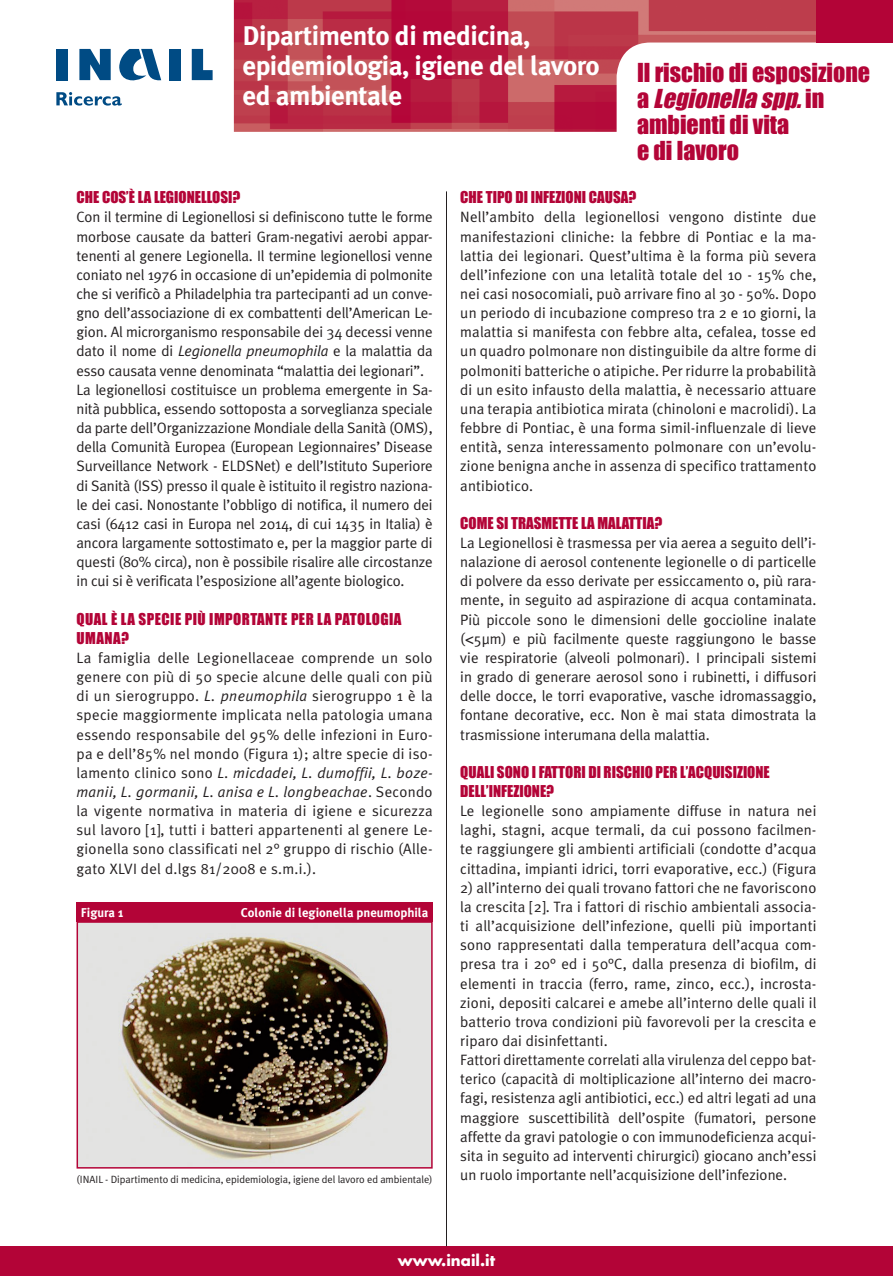
<style>
.page{position:relative;width:893px;height:1276px;background:#fff}
.page>*{position:absolute;margin:0;border:0;box-sizing:border-box;transform-origin:0 0}
.t1{font:700 27px/30px "Meta Plus";letter-spacing:-.02em;color:#fff}
.t2{font:24px/26.2px "Impact";color:#b30437}
.t3{font:15px/19.2px "Meta Plus Normal";letter-spacing:-.01em;color:#231f20;text-align:justify}
.t4{font:15px/19.2px "Impact";color:#b30437}
.t5{font:15px/19.2px "Impact";letter-spacing:.03em;color:#b30437}
.t6{font:700 15px "Futura";color:#fff}
.t7{font:700 12.75px "Meta Plus";color:#fff}
.t8{font:10.5px "Meta Plus Normal";letter-spacing:-.005em;color:#231f20}
.s1{font-style:italic}
.s2{font-family:"Helvetica CE"}
</style>
<div class="page">
<div style="left:0;top:1246px;width:893px;height:30px;background:#b30437"></div>
<img style="left:234px;top:0;width:582px;height:132px">
<div style="left:816px;top:0;width:77px;height:43px;background:#b30437"></div>
<div style="left:57px;top:49px;width:11px;height:31px;background:#004b84"></div>
<div style="left:169px;top:49px;width:11px;height:31px;background:#004b84"></div>
<svg style="left:192px;top:49px;width:21px;height:31px"></svg>
<svg style="left:79px;top:49px;width:32px;height:31px"></svg>
<svg style="left:119px;top:49px;width:42px;height:32px"></svg>
<svg style="left:56px;top:92px;width:66px;height:14px"></svg>
<hr style="left:446px;top:191px;width:1px;height:1055px;background:#231f20">
<div style="left:77px;top:902px;width:356px;height:19px;background:#b30437"></div>
<img style="left:80px;top:924px;width:350px;height:241px">
<div style="left:77px;top:921px;width:356px;height:247px;border:2px solid #b30437"></div>
<h1 class="t1" style="left:242px;top:22px;width:359px">Dipartimento di medicina, epidemiologia, igiene del lavoro ed ambientale</h1>
<h2 class="t2" style="left:637px;top:59px;width:235px">Il rischio di esposizione a <span class="s1">Legionella spp.</span>i n ambienti di vita<br>e di lavoro</h2>
<p class="t4" style="left:77px;top:188px;width:165px">CHE COS’È LA LEGIONELLOSI?</p>
<p class="t3" style="left:77px;top:209px;width:358px;text-align:left">Con il termine di Legionellosi si definiscono tutte le forme morbose causate da batteri Gram-negativi aerobi appar&shy;tenenti al genere Legionella. Il termine legionellosi venne coniato nel 1976 in occasione di un’epidemia di polmonite che si verificò a Philadelphia tra partecipanti ad un conve&shy;gno dell’associazione di ex combattenti dell’American Le&shy;gion. Al microrganismo responsabile dei 34 decessi venne dato il nome di <span class="s1">Legionella pneumophila</span> e la malattia da esso causata venne denominata “malattia dei legionari”.<br>La legionellosi costituisce un problema emergente in Sa&shy;nità pubblica, essendo sottoposta a sorveglianza speciale da parte dell’Organizzazione Mondiale della Sanità (OMS), della Comunità Europea (European Legionnaires’ Disease Surveillance Network - ELDSNet) e dell’Istituto Superiore di Sanità (ISS) presso il quale è istituito il registro naziona&shy;le dei casi. Nonostante l’obbligo di notifica, il numero dei casi (6412 casi in Europa nel 2014, di cui 1435 in Italia) è ancora largamente sottostimato e, per la maggior parte di questi (80% circa), non è possibile risalire alle circostanze in cui si è verificata l’esposizione all’agente biologico.</p>
<p class="t5" style="left:77px;top:609px;width:326px">QUAL È LA SPECIE PIÙ IMPORTANTE PER LA PATOLOGIA<br>UMANA?</p>
<p class="t3" style="left:77px;top:649px;width:358px">La famiglia delle Legionellaceae comprende un solo genere con più di 50 specie alcune delle quali con più di un sierogruppo. <span class="s1">L. pneumophila</span> sierogruppo 1 è la specie maggiormente implicata nella patologia umana essendo responsabile del 95% delle infezioni in Euro&shy;pa e dell’85% nel mondo (Figura 1); altre specie di iso&shy;lamento clinico sono <span class="s1">L. micdadei, L. dumoffii, L. boze&shy;manii, L. gormanii, L. anisa e L. longbeachae</span>. Secondo la vigente normativa in materia di igiene e sicurezza sul lavoro [1], tutti i batteri appartenenti al genere Le&shy;gionella sono classificati nel 2° gruppo di rischio (Alle&shy;gato XLVI del d.lgs 81/2008 e s.m.i.).</p>
<p class="t7" style="left:81px;top:907px;width:44px">Figura 1</p>
<p class="t7" style="left:241px;top:907px;width:189px">Colonie di legionella pneumophila</p>
<p class="t8" style="left:77px;top:1175px;width:358px">(INAIL - Dipartimento di medicina, epidemiologia, igiene del lavoro ed ambientale)</p>
<p class="t4" style="left:460px;top:188px;width:177px">CHE TIPO DI INFEZIONI CAUSA?</p>
<p class="t3" style="left:460px;top:209px;width:358px">Nell’ambito della legionellosi vengono distinte due manifestazioni cliniche: la febbre di Pontiac e la ma&shy;lattia dei legionari. Quest’ultima è la forma più severa dell’infezione con una letalità totale del 10 - 15% che, nei casi nosocomiali, può arrivare fino al 30 - 50%. Dopo un periodo di incubazione compreso tra 2 e 10 giorni, la malattia si manifesta con febbre alta, cefalea, tosse ed un quadro polmonare non distinguibile da altre forme di polmoniti batteriche o atipiche. Per ridurre la probabilità di un esito infausto della malattia, è necessario attuare una terapia antibiotica mirata (chinoloni e macrolidi). La febbre di Pontiac, è una forma simil-influenzale di lieve entità, senza interessamento polmonare con un’evolu&shy;zione benigna anche in assenza di specifico trattamento antibiotico.</p>
<p class="t4" style="left:460px;top:513px;width:203px">COME SI TRASMETTE LA MALATTIA?</p>
<p class="t3" style="left:460px;top:534px;width:358px">La Legionellosi è trasmessa per via aerea a seguito dell’i&shy;nalazione di aerosol contenente legionelle o di particelle di polvere da esso derivate per essiccamento o, più rara&shy;mente, in seguito ad aspirazione di acqua contaminata.<br>Più piccole sono le dimensioni delle goccioline inalate (<span class="s2">&lt;</span>5μm) e più facilmente queste raggiungono le basse vie respiratorie (alveoli polmonari). I principali sistemi in grado di generare aerosol sono i rubinetti, i diffusori delle docce, le torri evaporative, vasche idromassaggio, fontane decorative, ecc. Non è mai stata dimostrata la trasmissione interumana della malattia.</p>
<p class="t4" style="left:460px;top:762px;width:311px">QUALI SONO I FATTORI DI RISCHIO PER L’ACQUISIZIONE<br>DELL’INFEZIONE?</p>
<p class="t3" style="left:460px;top:802px;width:358px">Le legionelle sono ampiamente diffuse in natura nei laghi, stagni, acque termali, da cui possono facilmen&shy;te raggiungere gli ambienti artificiali (condotte d’acqua cittadina, impianti idrici, torri evaporative, ecc.) (Figura</p>
<p class="t3" style="left:460px;top:879px;width:358px;text-align:left">2) all’interno dei quali trovano fattori che ne favoriscono la crescita [2]. Tra i fattori di rischio ambientali associa&shy;ti all’acquisizione dell’infezione, quelli più importanti sono rappresentati dalla temperatura dell’acqua com&shy;presa tra i 20° ed i 50°C, dalla presenza di biofilm, di elementi in traccia (ferro, rame, zinco, ecc.), incrosta&shy;zioni, depositi calcarei e amebe all’interno delle quali il batterio trova condizioni più favorevoli per la crescita e riparo dai disinfettanti.<br>Fattori direttamente correlati alla virulenza del ceppo bat&shy;terico (capacità di moltiplicazione all’interno dei macro&shy;fagi, resistenza agli antibiotici, ecc.) ed altri legati ad una maggiore suscettibilità dell’ospite (fumatori, persone affette da gravi patologie o con immunodeficienza acqui&shy;sita in seguito ad interventi chirurgici) giocano anch’essi un ruolo importante nell’acquisizione dell’infezione.</p>
<p class="t6" style="left:398px;top:1253px;width:99px">www.inail.it</p>
</div>
